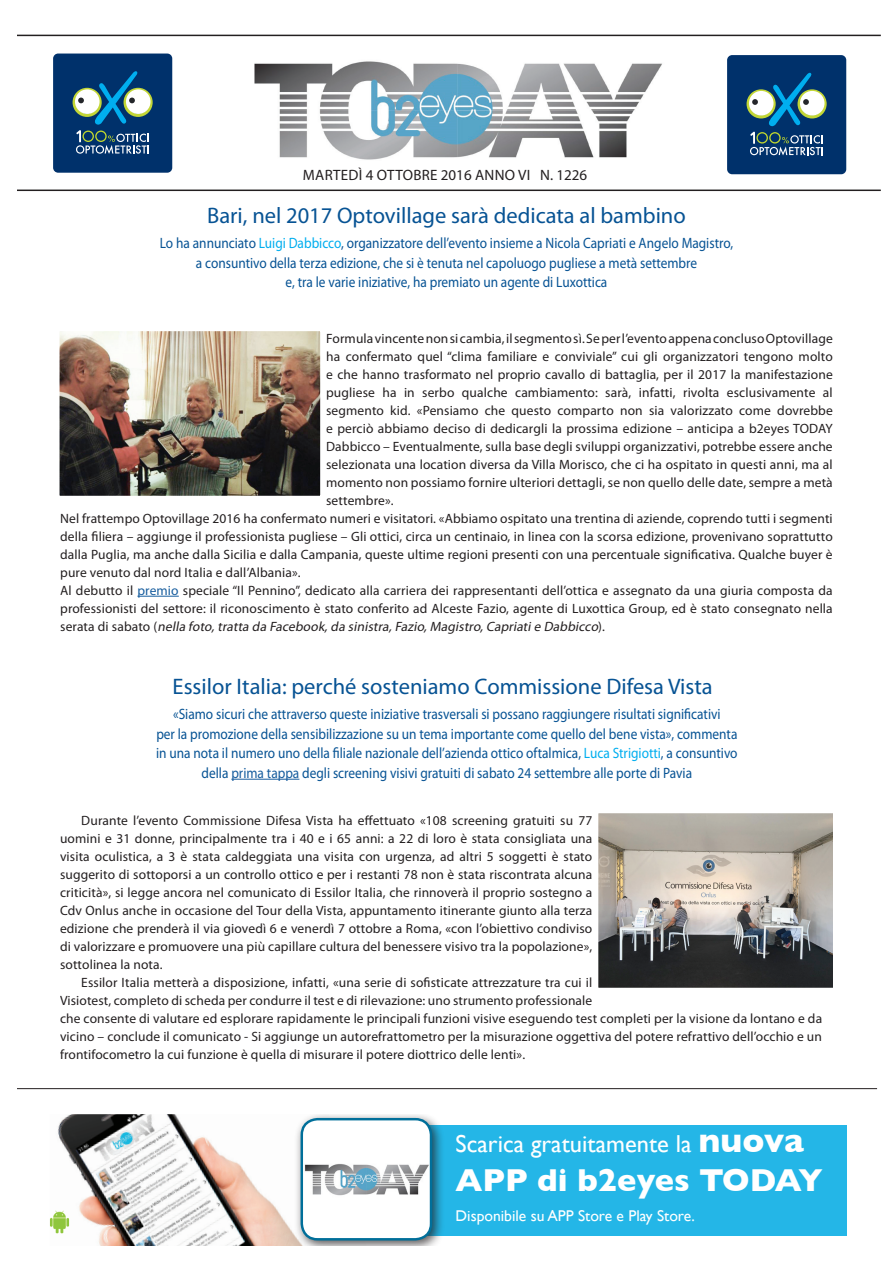
<style>
.page{position:relative;width:893px;height:1263px;background:#fff}
.page>*{position:absolute;margin:0;border:0;box-sizing:border-box;transform-origin:0 0}
.t1{font:700 32.25px "Gill Sans";color:#fff}
.t2{font:24.45px "Gill Sans";color:#fff}
.t3{font:22.5px "Myriad Pro";color:#075394}
.t4{font:15.6px "Gill Sans";color:#fff}
.t5{font:15px/19.5px "Myriad Pro";color:#075394;text-align:center;scale:.89 1}
.t6{font:15px "Myriad Pro";letter-spacing:.02em;color:#231f20}
.t7{font:13.5px/18px "Myriad Pro";letter-spacing:.01em;color:#231f20;text-align:justify}
.t8{font:italic 13.5px "Myriad Pro";letter-spacing:-.2em;color:#231f20}
.s1{color:#00aeef}
.s2{color:#175d9e}
.s3{font-style:normal}
.s4{font-weight:700;font-size:34.5px}
</style>
<div class="page">
<img style="left:254px;top:61px;width:408px;height:99px">
<hr style="left:17px;top:1088px;width:860px;height:1px;background:#231f20">
<div style="left:727px;top:55px;width:119px;height:119px;background:#00316b;border-radius:5px"></div>
<svg style="left:746px;top:72px;width:81px;height:83px"></svg>
<div style="left:53px;top:54px;width:119px;height:119px;background:#00316b;border-radius:5px"></div>
<svg style="left:73px;top:71px;width:80px;height:83px"></svg>
<hr style="left:17px;top:190px;width:864px;height:1px;background:#231f20">
<hr style="left:17px;top:35px;width:864px;height:1px;background:#231f20">
<img style="left:57px;top:1114px;width:237px;height:132px">
<img style="left:50px;top:1202px;width:35px;height:39px">
<div style="left:407px;top:1125px;width:439px;height:110px;background:#24b6e7"></div>
<div style="left:294px;top:1114px;width:151px;height:132px;background:#231f20;opacity:.75"></div>
<img style="left:302px;top:1119px;width:129px;height:120px">
<div style="left:301px;top:1118px;width:131px;height:122px;border:2px solid #006f9a;border-radius:16px"></div>
<hr style="left:137px;top:596px;width:42px;height:1px;background:#175d9e">
<hr style="left:231px;top:779px;width:68px;height:1px;background:#175d9e">
<img style="left:599px;top:814px;width:233px;height:173px">
<div style="left:592px;top:807px;width:247px;height:187px;border:6px solid #fff"></div>
<img style="left:61px;top:332px;width:258px;height:163px">
<div style="left:54px;top:325px;width:272px;height:177px;border:6px solid #fff"></div>
<p class="t6" style="left:303px;top:166px;width:286px">martedì 4 ottobre 2016 ANNO VI N. 1226</p>
<h3 class="t3" style="left:207px;top:201px;width:480px">Bari, nel 2017 Optovillage sarà dedicata al bambino</h3>
<p class="t5" style="left:160px;top:233px;width:646px">Lo ha annunciato <span class="s1">Luigi Dabbicco</span>, organizzatore dell’evento insieme a Nicola Capriati e Angelo Magistro, a consuntivo della terza edizione, che si è tenuta nel capoluogo pugliese a metà settembre<br>e, tra le varie iniziative, ha premiato un agente di Luxottica</p>
<p class="t7" style="left:326px;top:329px;width:508px">Formula vincente non si cambia, il segmento sì. Se per l’evento appena concluso Optovillage ha confermato quel “clima familiare e conviviale” cui gli organizzatori tengono molto e che hanno trasformato nel proprio cavallo di battaglia, per il 2017 la manifestazione pugliese ha in serbo qualche cambiamento: sarà, infatti, rivolta esclusivamente al segmento kid. «Pensiamo che questo comparto non sia valorizzato come dovrebbe e perciò abbiamo deciso di dedicargli la prossima edizione – anticipa a b2eyes TODA</p>
<p class="t7" style="left:825px;top:419px;width:9px">Y</p>
<p class="t7" style="left:326px;top:437px;width:508px">Dabbicco – Eventualmente, sulla base degli sviluppi organizzativi, potrebbe essere anche</p>
<p class="t7" style="left:326px;top:455px;width:508px">selezionata una location diversa da Villa Morisco, che ci ha ospitato in questi anni, ma al</p>
<p class="t7" style="left:326px;top:473px;width:508px">momento non possiamo fornire ulteriori dettagli, se non quello delle date, sempre a metà</p>
<p class="t7" style="left:326px;top:491px;width:69px">settembre».</p>
<p class="t7" style="left:60px;top:509px;width:774px">Nel frattempo Optovillage 2016 ha confermato numeri e visitatori. «Abbiamo ospitato una trentina di aziende, coprendo tutti i segmenti</p>
<p class="t7" style="left:60px;top:527px;width:774px">della filiera – aggiunge il professionista pugliese – Gli ottici, circa un centinaio, in linea con la scorsa edizione, provenivano soprattutto</p>
<p class="t7" style="left:60px;top:545px;width:774px">dalla Puglia, ma anche dalla Sicilia e dalla Campania, queste ultime regioni presenti con una percentuale significativa. Qualche buyer è</p>
<p class="t7" style="left:60px;top:563px;width:242px">pure venuto dal nord Italia e dall’Albania».</p>
<p class="t7" style="left:60px;top:581px;width:774px">Al debutto il <span class="s2">premio</span> speciale “Il Pennino”, dedicato alla carriera dei rappresentanti dell’ottica e assegnato da una giuria composta da</p>
<p class="t7" style="left:60px;top:599px;width:774px">professionisti del settore: il riconoscimento è stato conferito ad Alceste Fazio, agente di Luxottica Group, ed è stato consegnato nella</p>
<p class="t8" style="left:60px;top:618px;width:546px"><span class="s3">s e r a t a d i s a b a t o (</span> nella foto,tratta da Facebook,da sinistra,Fazio,Magistro,Capriatie Dabbicco<span class="s3">) .</span></p>
<h3 class="t3" style="left:173px;top:673px;width:541px">Essilor Italia: perché sosteniamo Commissione Difesa Vista</h3>
<p class="t5" style="left:156px;top:704px;width:655px">«Siamo sicuri che attraverso queste iniziative trasversali si possano raggiungere risultati significativi<br>per la promozione della sensibilizzazione su un tema importante come quello del bene vista», commenta in una nota il numero uno della filiale nazionale dell’azienda ottico oftalmica, <span class="s1">Luca Strigiotti</span>, a consuntivo della <span class="s2">prima tappa</span> degli screening visivi gratuiti di sabato 24 settembre alle porte di Pavia</p>
<p class="t7" style="left:60px;top:811px;width:534px;text-indent:21px">Durante l’evento Commissione Difesa Vista ha effettuato «108 screening gratuiti su 77 uomini e 31 donne, principalmente tra i 40 e i 65 anni: a 22 di loro è stata consigliata una visita oculistica, a 3 è stata caldeggiata una visita con urgenza, ad altri 5 soggetti è stato suggerito di sottoporsi a un controllo ottico e per i restanti 78 non è stata riscontrata alcuna criticità», si legge ancora nel comunicato di Essilor Italia, che rinnoverà il proprio sostegno a Cdv Onlus anche in occasione del Tour della Vista, appuntamento itinerante giunto alla terza edizione che prenderà il via giovedì 6 e venerdì 7 ottobre a Roma, «con l’obiettivo condiviso di valorizzare e promuovere una più capillare cultura del benessere visivo tra la popolazione», sottolinea la nota.</p>
<p class="t7" style="left:60px;top:973px;width:764px;text-align:left;text-indent:21px">Essilor Italia metterà a disposizione, infatti, «una serie di sofisticate attrezzature tra cui il<br>Visiotest, completo di scheda per condurre il test e di rilevazione: uno strumento professionale<br>che consente di valutare ed esplorare rapidamente le principali funzioni visive eseguendo test completi per la visione da lontano e da vicino – conclude il comunicato - Si aggiunge un autorefrattometro per la misurazione oggettiva del potere refrattivo dell’occhio e un frontifocometro la cui funzione è quella di misurare il potere diottrico delle lenti».</p>
<h2 class="t2" style="left:456px;top:1129px;width:350px">Scarica gratuitamente la <span class="s4">nuova</span></h2>
<h1 class="t1" style="left:456px;top:1161px;width:369px">APP di b2eyes TODAY</h1>
<p class="t4" style="left:456px;top:1206px;width:241px">Disponibile su APP Store e Play Store.</p>
</div>
